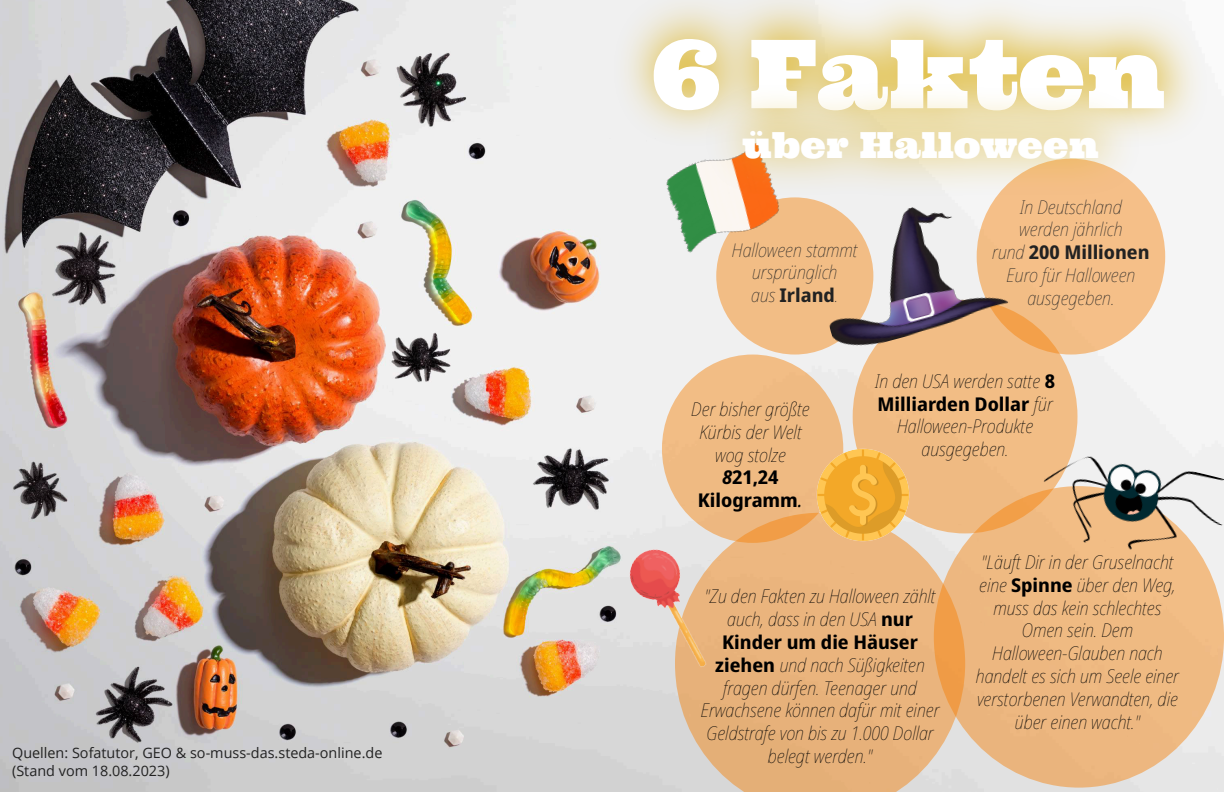
<style>
.page{position:relative;width:1224px;height:792px;background:#fff}
.page>*{position:absolute;margin:0;border:0;box-sizing:border-box;transform-origin:0 0}
.t1{font:95px "Ultra";color:#fff}
.t2{font:36px "Ultra";color:#fff}
.t3{font:italic 100 semi-condensed 19px/22.8px "Noto Sans Display";color:#000;text-align:center}
.t4{font:italic 100 semi-condensed 19px/22.8px "Noto Sans Display";color:#222;text-align:center}
.t5{font:14.4px/17.3px "Open Sans";color:#222}
.s1{font-weight:700;font-style:normal;font-stretch:normal}
.s2{font-weight:700;font-stretch:normal}
.s3{font-weight:400;font-stretch:normal}
</style>
<div class="page">
<img style="left:0;top:0;width:1224px;height:792px">
<img style="left:554px;top:0;width:670px;height:204px">
<div style="left:716px;top:197px;width:157px;height:158px;background:#f2bd85;border-radius:50%"></div>
<img style="left:662px;top:142px;width:96px;height:111px">
<div style="left:977px;top:159px;width:188px;height:196px;background:#f5bf88;border-radius:50%"></div>
<div style="left:853px;top:300px;width:224px;height:233px;background:#f2bd85;border-radius:50%"></div>
<div style="left:934px;top:486px;width:290px;height:302px;background:#efba82;border-radius:50%"></div>
<div style="left:662px;top:355px;width:181px;height:188px;background:#efba82;border-radius:50%"></div>
<svg style="left:675px;top:513px;width:290px;height:279px;background:#e8b683"></svg>
<img style="left:805px;top:227px;width:206px;height:128px">
<img style="left:1032px;top:437px;width:192px;height:137px">
<img style="left:805px;top:438px;width:115px;height:115px">
<img style="left:598px;top:534px;width:144px;height:144px">
<img style="left:671px;top:50px;width:513px;height:177px">
<p class="t5" style="left:12px;top:744px;width:372px">Quellen: Sofatutor, GEO &amp; so-muss-das.steda-online.de (Stand vom 18.08.2023)</p>
<h1 class="t1" style="left:652px;top:12px;width:515px">6 Fakten</h1>
<h2 class="t2" style="left:742px;top:121px;width:358px">über Halloween</h2>
<p class="t4" style="left:732px;top:239px;width:127px">Halloween stammt ursprünglich<br>aus <span class="s1">Irland</span>.</p>
<p class="t4" style="left:992px;top:196px;width:159px">In Deutschland<br>werden jährlich<br>rund <span class="s1">200 Millionen<br></span>Euro für Halloween ausgegeben.</p>
<p class="t3" style="left:691px;top:398px;width:120px">Der bisher größte<br>Kürbis der Welt wog stolze<br><span class="s2">8</span><span class="s1">21,24<br>Kilogramm</span><span class="s3">.</span></p>
<p class="t3" style="left:875px;top:370px;width:181px">In den USA werden satte <span class="s1">8<br>Milliarden Dollar</span> für<br>Halloween-Produkte ausgegeben.</p>
<p class="t3" style="left:701px;top:586px;width:240px">"Zu den Fakten zu Halloween zählt auch, dass in den USA <span class="s1">nur<br>Kinder um die Häuser ziehen</span> und nach Süßigkeiten fragen dürfen. Teenager und<br>Erwachsene können dafür mit einer<br>Geldstrafe von bis zu 1.000 Dollar belegt werden."</p>
<p class="t3" style="left:976px;top:551px;width:205px">"Läuft Dir in der Gruselnacht eine <span class="s1">Spinne</span> über den Weg, muss das kein schlechtes<br>Omen sein. Dem<br>Halloween-Glauben nach handelt es sich um Seele einer verstorbenen Verwandten, die über einen wacht."</p>
</div>
